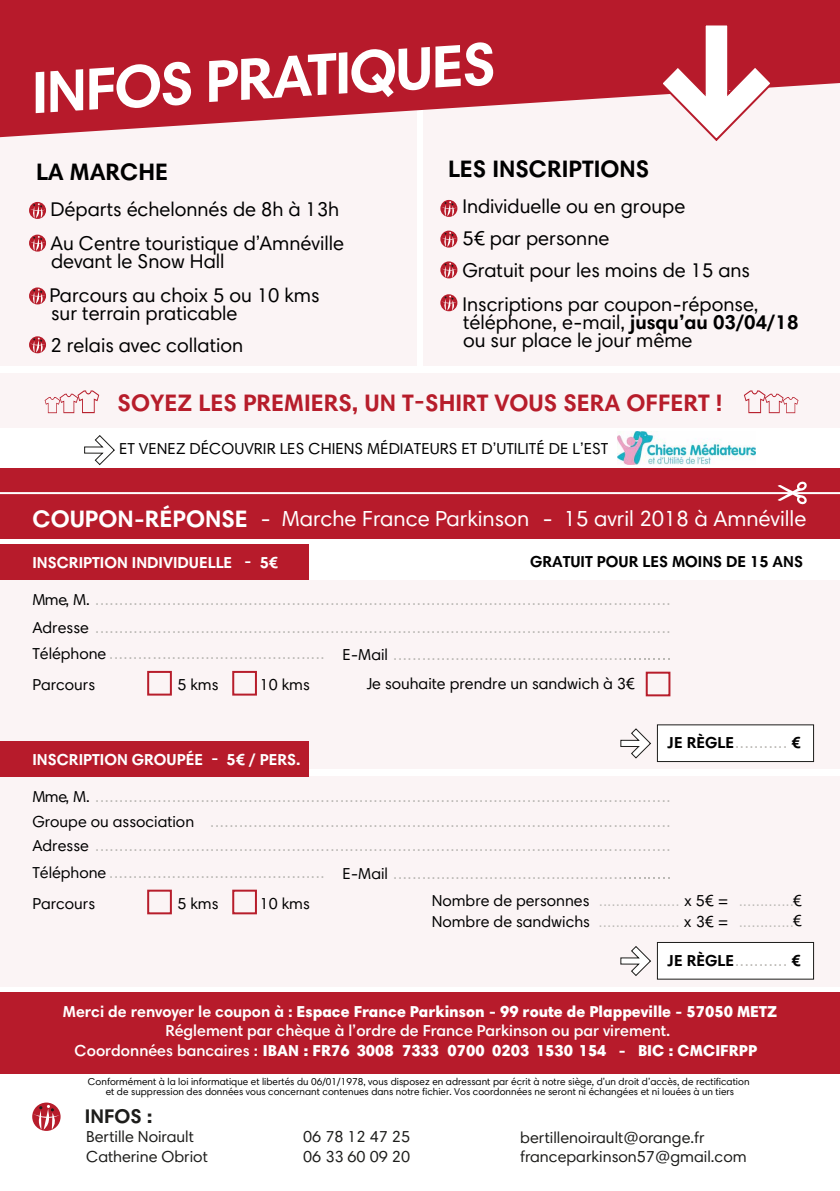
<style>
.page{position:relative;width:840px;height:1191px;background:#fff}
.page>*{position:absolute;margin:0;border:0;box-sizing:border-box;transform-origin:0 0}
.t1{font:700 59.8px "Harmonia Sans Std";color:#fff}
.t2{font:700 24px "Harmonia Sans Std";color:#b71d2b}
.t3{font:700 24px "Harmonia Sans Std";color:#000}
.t4{font:700 24px "Harmonia Sans Std";color:#fff}
.t5{font:22px "Harmonia Sans Std";color:#fff}
.t6{font:20px/18px "Harmonia Sans Std";color:#000}
.t7{font:700 20px "Harmonia Sans Std";color:#1d1d1b}
.t8{font:16px/27.2px "Harmonia Sans Std";color:#000}
.t9{font:900 16px "Harmonia Sans Std";color:#fff}
.t10{font:16px "Harmonia Sans Std";color:#1d1d1b}
.t11{font:600 16px "Harmonia Sans Std";color:#fff}
.t12{font:700 16px "Harmonia Sans Std";color:#fff}
.t13{font:700 16px "Harmonia Sans Std";color:#000}
.t14{font:13.2px "Verdana";color:#bcbab6}
.t15{font:11.8px/20.4px "Verdana";color:#bcbab6}
.t16{font:10px/10px "Harmonia Sans Std";color:#000;text-align:center}
.s1{font-weight:700}
.s2{font-family:"Harmonia Sans Std";font-size:16px;color:#000}
.s3{font-size:11.6px}
.s4{font-family:"Harmonia Sans Std";font-weight:700;font-size:16px;color:#000}
.s5{font-weight:600}
</style>
<div class="page">
<div style="left:0;top:776px;width:839px;height:211px;background:#fbf4f5"></div>
<div style="left:0;top:580px;width:839px;height:188px;background:#fbf4f5"></div>
<div style="left:656px;top:724px;width:157px;height:38px;background:#fff;border:1px solid #1d1d1b"></div>
<div style="left:0;top:373px;width:839px;height:55px;background:#fbf4f5"></div>
<div style="left:0;top:44px;width:416px;height:322px;background:#fbf4f5"></div>
<div style="left:423px;top:55px;width:416px;height:311px;background:#fbf4f5"></div>
<div style="left:0;top:468px;width:839px;height:71px;background:#b71b2b"></div>
<div style="left:0;top:992px;width:839px;height:81px;background:#b71b2b"></div>
<div style="left:0;top:544px;width:308px;height:36px;background:#b71b2b"></div>
<svg style="left:0;top:0;width:839px;height:137px;fill:#b71a2b"></svg>
<svg style="left:624px;top:658px;width:45px;height:2px"></svg>
<div style="left:147px;top:671px;width:25px;height:24px;border:2px solid #b71d2b"></div>
<div style="left:645px;top:671px;width:25px;height:25px;border:2px solid #b71d2b"></div>
<div style="left:232px;top:671px;width:25px;height:24px;border:2px solid #b71d2b"></div>
<svg style="left:0;top:481px;width:839px;height:24px"></svg>
<svg style="left:620px;top:728px;width:31px;height:31px"></svg>
<svg style="left:658px;top:22px;width:116px;height:119px"></svg>
<svg style="left:744px;top:390px;width:54px;height:23px"></svg>
<svg style="left:45px;top:390px;width:54px;height:23px"></svg>
<svg style="left:29px;top:202px;width:17px;height:17px"></svg>
<svg style="left:30px;top:203px;width:15px;height:15px"></svg>
<svg style="left:29px;top:235px;width:17px;height:17px"></svg>
<svg style="left:30px;top:236px;width:15px;height:15px"></svg>
<svg style="left:29px;top:287px;width:17px;height:17px"></svg>
<svg style="left:30px;top:289px;width:15px;height:15px"></svg>
<svg style="left:29px;top:336px;width:17px;height:17px"></svg>
<svg style="left:30px;top:338px;width:15px;height:14px"></svg>
<svg style="left:440px;top:200px;width:17px;height:17px"></svg>
<svg style="left:440px;top:201px;width:16px;height:15px"></svg>
<svg style="left:440px;top:231px;width:17px;height:17px"></svg>
<svg style="left:440px;top:232px;width:16px;height:15px"></svg>
<svg style="left:440px;top:261px;width:17px;height:17px"></svg>
<svg style="left:440px;top:263px;width:16px;height:15px"></svg>
<svg style="left:440px;top:294px;width:17px;height:17px"></svg>
<svg style="left:440px;top:296px;width:16px;height:14px"></svg>
<div style="left:656px;top:942px;width:157px;height:37px;background:#fff;border:1px solid #1d1d1b"></div>
<svg style="left:620px;top:946px;width:31px;height:30px"></svg>
<div style="left:0;top:741px;width:308px;height:35px;background:#b71b2b"></div>
<svg style="left:624px;top:877px;width:45px;height:2px"></svg>
<div style="left:147px;top:889px;width:25px;height:25px;border:2px solid #b71d2b"></div>
<div style="left:232px;top:889px;width:25px;height:25px;border:2px solid #b71d2b"></div>
<svg style="left:84px;top:435px;width:31px;height:31px"></svg>
<img style="left:617px;top:431px;width:138px;height:33px">
<svg style="left:32px;top:1102px;width:29px;height:28px"></svg>
<svg style="left:33px;top:1104px;width:27px;height:25px"></svg>
<h1 class="t1" style="left:28px;top:57px;width:466px;rotate:-4deg">INFOS PRATIQUES</h1>
<h2 class="t3" style="left:36px;top:156px;width:134px">LA MARCHE</h2>
<h3 class="t6" style="left:36px;top:200px;width:304px">- Départs échelonnés de 8h à 13h</h3>
<h3 class="t6" style="left:51px;top:234px;width:294px;text-indent:-15px">- Au Centre touristique d’Amnéville devant le Snow Hall</h3>
<h3 class="t6" style="left:51px;top:286px;width:270px;text-indent:-15px">- Parcours au choix 5 ou 10 kms sur terrain praticable</h3>
<h3 class="t6" style="left:36px;top:336px;width:208px">- 2 relais avec collation</h3>
<h2 class="t3" style="left:448px;top:153px;width:202px">LES INSCRIPTIONS</h2>
<h3 class="t6" style="left:448px;top:196px;width:239px">- Individuelle ou en groupe</h3>
<h3 class="t6" style="left:448px;top:228px;width:163px">- 5€ par personne</h3>
<h3 class="t6" style="left:448px;top:260px;width:303px">- Gratuit pour les moins de 15 ans</h3>
<h3 class="t6" style="left:463px;top:294px;width:337px;text-indent:-15px">- Inscriptions par coupon-réponse, téléphone, e-mail, <span class="s1">jusqu’au 03/04/18 </span>ou sur place le jour même</h3>
<h2 class="t2" style="left:117px;top:388px;width:606px">SOYEZ LES PREMIERS, UN T-SHIRT VOUS SERA OFFERT !</h2>
<p class="t8" style="left:119px;top:435px;width:490px">ET VENEZ DÉCOUVRIR LES CHIENS MÉDIATEURS ET D’UTILITÉ DE L’EST</p>
<h2 class="t4" style="left:32px;top:504px;width:217px">COUPON-RÉPONSE</h2>
<h3 class="t5" style="left:542px;top:505px;width:265px">- 15 avril 2018 à Amnéville</h3>
<h3 class="t5" style="left:260px;top:505px;width:270px">- Marche France Parkinson</h3>
<p class="t13" style="left:529px;top:551px;width:274px">GRATUIT POUR LES MOINS DE 15 ANS</p>
<p class="t12" style="left:32px;top:553px;width:247px">INSCRIPTION INDIVIDUELLE - 5€</p>
<p class="t8" style="left:32px;top:585px;width:75px">Mme, M.<br>Adresse<br>Téléphone</p>
<p class="t14" style="left:95px;top:591px;width:577px">........................................................................................................................</p>
<p class="t14" style="left:95px;top:619px;width:577px">........................................................................................................................</p>
<p class="t14" style="left:109px;top:645px;width:217px">.............................................</p>
<p class="t14" style="left:392px;top:646px;width:231px">................................................</p>
<p class="t8" style="left:342px;top:641px;width:47px">E-Mail</p>
<p class="t8" style="left:32px;top:670px;width:64px">Parcours</p>
<p class="t8" style="left:177px;top:670px;width:43px">5 kms</p>
<p class="t8" style="left:259px;top:670px;width:52px">10 kms</p>
<p class="t8" style="left:366px;top:670px;width:269px">Je souhaite prendre un sandwich à 3€</p>
<p class="t13" style="left:667px;top:732px;width:68px">JE RÈGLE</p>
<p class="t14" style="left:729px;top:734px;width:59px">............</p>
<p class="t13" style="left:791px;top:732px;width:11px">€</p>
<p class="t12" style="left:32px;top:749px;width:269px">INSCRIPTION GROUPÉE - 5€ / PERS.</p>
<p class="t8" style="left:32px;top:782px;width:59px">Mme, M.</p>
<p class="t8" style="left:32px;top:832px;width:75px;line-height:26.6px">Adresse<br>Téléphone</p>
<p class="t14" style="left:95px;top:787px;width:577px">........................................................................................................................</p>
<p class="t8" style="left:32px;top:807px;width:163px">Groupe ou association</p>
<p class="t14" style="left:210px;top:812px;width:462px">................................................................................................</p>
<p class="t14" style="left:95px;top:837px;width:577px">........................................................................................................................</p>
<p class="t8" style="left:342px;top:860px;width:47px">E-Mail</p>
<p class="t14" style="left:109px;top:864px;width:217px">.............................................</p>
<p class="t14" style="left:392px;top:865px;width:231px">................................................</p>
<p class="t8" style="left:32px;top:889px;width:64px">Parcours</p>
<p class="t8" style="left:177px;top:889px;width:43px">5 kms</p>
<p class="t8" style="left:259px;top:889px;width:52px">10 kms</p>
<p class="t15" style="left:431px;top:891px;width:363px"><span class="s2">Nombre de personnes</span> ...............<span class="s3">....</span> <span class="s2">x 5€ =</span> .............<br><span class="s2">Nombre de sandwichs</span> ................... <span class="s2">x 3€ =</span> .............</p>
<p class="t8" style="left:792px;top:890px;width:10px;line-height:20.2px">€ €</p>
<p class="t14" style="left:667px;top:951px;width:135px"><span class="s4">JE RÈGLE</span>............ <span class="s4">€</span></p>
<p class="t9" style="left:63px;top:1001px;width:715px"><span class="s1">Merci de renvoyer le coupon à :</span> Espace France Parkinson - 99 route de Plappeville - 57050 METZ</p>
<p class="t11" style="left:165px;top:1020px;width:506px">Réglement par chèque à l’ordre de France Parkinson ou par virement.</p>
<p class="t9" style="left:74px;top:1040px;width:684px"><span class="s5">Coordonnées bancaires :</span> IBAN : FR76 3008 7333 0700 0203 1530 154 - BIC : CMCIFRPP</p>
<p class="t16" style="left:88px;top:1077px;width:662px">Conformément à la loi informatique et libertés du 06/01/1978, vous disposez en adressant par écrit à notre siège, d’un droit d’accès, de rectification et de suppression des données vous concernant contenues dans notre fichier. Vos coordonnées ne seront ni échangées et ni louées à un tiers</p>
<h3 class="t7" style="left:85px;top:1103px;width:69px">INFOS :</h3>
<p class="t10" style="left:86px;top:1127px;width:109px">Bertille Noirault</p>
<p class="t10" style="left:303px;top:1127px;width:108px">06 78 12 47 25</p>
<p class="t10" style="left:520px;top:1127px;width:186px">bertillenoirault@orange.fr</p>
<p class="t10" style="left:86px;top:1146px;width:123px">Catherine Obriot</p>
<p class="t10" style="left:303px;top:1146px;width:108px">06 33 60 09 20</p>
<p class="t10" style="left:520px;top:1146px;width:228px">franceparkinson57@gmail.com</p>
</div>
